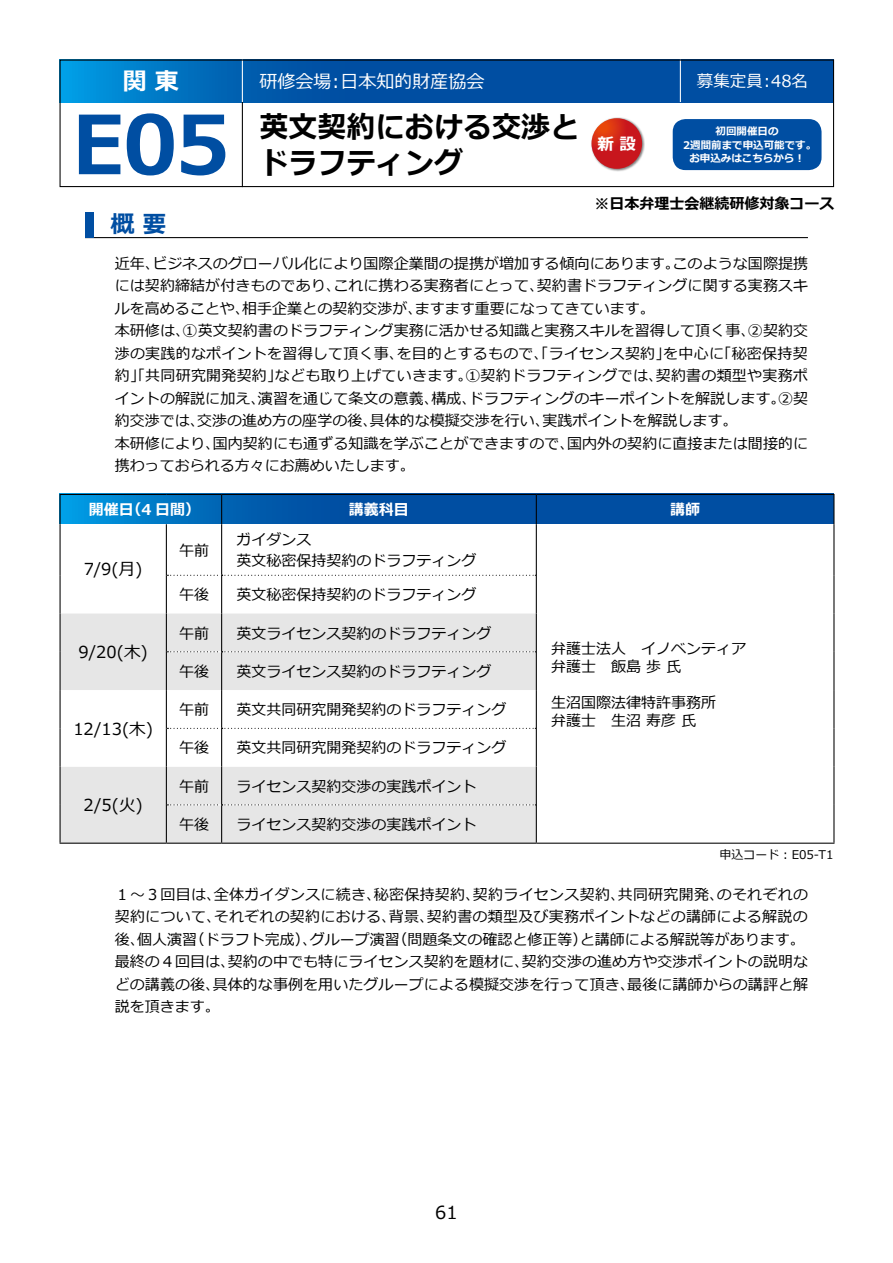
<style>
.page{position:relative;width:893px;height:1263px;background:#fff}
.page>*{position:absolute;margin:0;border:0;box-sizing:border-box;transform-origin:0 0}
.t1{font:700 81px "Meiryo";color:#004ea2}
.t2{font:700 30px/36px "Meiryo";color:#000}
.t3{font:700 24px "Meiryo";color:#fff}
.t4{font:700 24px "Meiryo";color:#004ea2}
.t5{font:18px "Meiryo";color:#fff}
.t6{font:18px "Meiryo";color:#000}
.t7{font:16.5px "Meiryo";color:#000}
.t8{font:16.5px "Meiryo";color:#fff}
.t9{font:700 16.5px "Meiryo";color:#fff}
.t10{font:15px/22.5px "Meiryo";letter-spacing:.005em;color:#000}
.t11{font:700 15px "Meiryo";color:#000}
.t12{font:700 15px "Meiryo";color:#fff}
.t13{font:12px "Meiryo";color:#000}
.t14{font:700 10.5px/13.5px "Meiryo";color:#fff;text-align:center}
</style>
<div class="page">
<svg style="left:62px;top:62px;width:770px;height:40px;background:#005aab"></svg>
<hr style="left:242px;top:60px;width:1px;height:42px;background:#fff">
<hr style="left:242px;top:102px;width:1px;height:85px;background:#000">
<hr style="left:680px;top:60px;width:1px;height:42px;background:#fff">
<div style="left:60px;top:60px;width:774px;height:127px;border:1px solid #000"></div>
<hr style="left:85px;top:237px;width:723px;height:1px;background:#000">
<div style="left:85px;top:213px;width:9px;height:25px;background:#004ea2"></div>
<svg style="left:61px;top:495px;width:772px;height:29px;background:#005aab"></svg>
<div style="left:61px;top:613px;width:475px;height:230px;background:#e6e6e6"></div>
<svg style="left:221px;top:495px;width:1px;height:29px"></svg>
<svg style="left:536px;top:495px;width:1px;height:29px"></svg>
<hr style="left:166px;top:524px;width:1px;height:51px;background:#000">
<hr style="left:221px;top:524px;width:1px;height:51px;background:#000">
<hr style="left:536px;top:524px;width:1px;height:51px;background:#000">
<hr style="left:166px;top:575px;width:1px;height:38px;background:#000">
<hr style="left:221px;top:576px;width:1px;height:37px;background:#000">
<hr style="left:536px;top:575px;width:1px;height:38px;background:#000">
<hr style="left:166px;top:613px;width:1px;height:39px;background:#000">
<hr style="left:221px;top:613px;width:1px;height:38px;background:#000">
<hr style="left:536px;top:613px;width:1px;height:39px;background:#000">
<hr style="left:166px;top:652px;width:1px;height:38px;background:#000">
<hr style="left:221px;top:652px;width:1px;height:38px;background:#000">
<hr style="left:536px;top:652px;width:1px;height:38px;background:#000">
<hr style="left:536px;top:690px;width:1px;height:38px;background:#000">
<hr style="left:536px;top:728px;width:1px;height:39px;background:#000">
<hr style="left:166px;top:767px;width:1px;height:38px;background:#000">
<hr style="left:221px;top:767px;width:1px;height:37px;background:#000">
<hr style="left:536px;top:767px;width:1px;height:38px;background:#000">
<hr style="left:166px;top:805px;width:1px;height:38px;background:#000">
<hr style="left:221px;top:805px;width:1px;height:38px;background:#000">
<hr style="left:536px;top:805px;width:1px;height:38px;background:#000">
<hr style="left:60px;top:843px;width:106px;height:1px;background:#000">
<hr style="left:536px;top:843px;width:298px;height:1px;background:#000">
<svg style="left:167px;top:575px;width:369px;height:1px"></svg>
<svg style="left:167px;top:651px;width:369px;height:1px"></svg>
<hr style="left:60px;top:494px;width:106px;height:1px;background:#000">
<svg style="left:60px;top:495px;width:1px;height:29px"></svg>
<hr style="left:166px;top:494px;width:56px;height:1px;background:#000">
<hr style="left:222px;top:494px;width:314px;height:1px;background:#000">
<hr style="left:536px;top:494px;width:298px;height:1px;background:#000">
<svg style="left:833px;top:495px;width:1px;height:29px"></svg>
<hr style="left:60px;top:524px;width:1px;height:51px;background:#000">
<hr style="left:60px;top:575px;width:1px;height:38px;background:#000">
<hr style="left:833px;top:524px;width:1px;height:51px;background:#000">
<hr style="left:833px;top:575px;width:1px;height:38px;background:#000">
<hr style="left:833px;top:613px;width:1px;height:39px;background:#000">
<hr style="left:833px;top:652px;width:1px;height:38px;background:#000">
<hr style="left:833px;top:690px;width:1px;height:38px;background:#000">
<hr style="left:833px;top:728px;width:1px;height:39px;background:#000">
<hr style="left:833px;top:767px;width:1px;height:38px;background:#000">
<hr style="left:833px;top:805px;width:1px;height:38px;background:#000">
<hr style="left:60px;top:613px;width:1px;height:39px;background:#000">
<hr style="left:60px;top:652px;width:1px;height:38px;background:#000">
<hr style="left:60px;top:767px;width:1px;height:38px;background:#000">
<hr style="left:60px;top:805px;width:1px;height:38px;background:#000">
<hr style="left:166px;top:843px;width:56px;height:1px;background:#000">
<hr style="left:222px;top:843px;width:314px;height:1px;background:#000">
<svg style="left:60px;top:690px;width:476px;height:77px"></svg>
<svg style="left:167px;top:804px;width:369px;height:1px"></svg>
<div style="left:673px;top:119px;width:148px;height:51px;background:#004ea2;border-radius:13px"></div>
<div style="left:590px;top:117px;width:55px;height:55px;background:#000;opacity:.5"></div>
<svg style="left:591px;top:118px;width:51px;height:51px;background:#ce251e"></svg>
<h3 class="t3" style="left:123px;top:68px;width:57px">関 東</h3>
<h1 class="t1" style="left:72px;top:99px;width:160px">E05</h1>
<h3 class="t4" style="left:111px;top:210px;width:57px">概 要</h3>
<p class="t5" style="left:259px;top:71px;width:226px">研修会場：日本知的財産協会</p>
<p class="t8" style="left:697px;top:72px;width:113px">募集定員：48名</p>
<h2 class="t2" style="left:259px;top:109px;width:322px">英文契約における交渉とドラフティング</h2>
<p class="t14" style="left:683px;top:125px;width:135px">初回開催日の<br>2週間前まで申込可能です。お申込みはこちらから！</p>
<p class="t9" style="left:598px;top:135px;width:40px">新 設</p>
<p class="t11" style="left:594px;top:195px;width:241px">※日本弁理士会継続研修対象コース</p>
<p class="t10" style="left:115px;top:252px;width:695px">近年、ビジネスのグローバル化により国際企業間の提携が増加する傾向にあります。このような国際提携には契約締結が付きものであり、これに携わる実務者にとって、契約書ドラフティングに関する実務スキルを高めることや、相手企業との契約交渉が、ますます重要になってきています。<br>本研修は、①英文契約書のドラフティング実務に活かせる知識と実務スキルを習得して頂く事、②契約交渉の実践的なポイントを習得して頂く事、を目的とするもので、「ライセンス契約」を中心に「秘密保持契約」「共同研究開発契約」なども取り上げていきます。①契約ドラフティングでは、契約書の類型や実務ポイントの解説に加え、演習を通じて条文の意義、構成、ドラフティングのキーポイントを解説します。②契約交渉では、交渉の進め方の座学の後、具体的な模擬交渉を行い、実践ポイントを解説します。<br>本研修により、国内契約にも通ずる知識を学ぶことができますので、国内外の契約に直接または間接的に携わっておられる方々にお薦めいたします。</p>
<p class="t12" style="left:89px;top:501px;width:113px">開催日（4 日間）</p>
<p class="t12" style="left:349px;top:501px;width:61px">講義科目</p>
<p class="t12" style="left:670px;top:501px;width:31px">講師</p>
<p class="t7" style="left:84px;top:560px;width:60px">7/9(月)</p>
<p class="t7" style="left:79px;top:643px;width:71px">9/20(木)</p>
<p class="t7" style="left:73px;top:719px;width:81px">12/13(木)</p>
<p class="t7" style="left:84px;top:796px;width:61px">2/5(火)</p>
<p class="t10" style="left:179px;top:539px;width:31px">午前</p>
<p class="t10" style="left:237px;top:529px;width:241px;line-height:21px">ガイダンス<br>英文秘密保持契約のドラフティング</p>
<p class="t10" style="left:179px;top:584px;width:31px">午後</p>
<p class="t10" style="left:237px;top:584px;width:241px">英文秘密保持契約のドラフティング</p>
<p class="t10" style="left:179px;top:622px;width:31px">午前</p>
<p class="t10" style="left:237px;top:622px;width:256px">英文ライセンス契約のドラフティング</p>
<p class="t10" style="left:179px;top:660px;width:31px">午後</p>
<p class="t10" style="left:237px;top:660px;width:256px">英文ライセンス契約のドラフティング</p>
<p class="t10" style="left:179px;top:699px;width:31px">午前</p>
<p class="t10" style="left:237px;top:699px;width:271px">英文共同研究開発契約のドラフティング</p>
<p class="t10" style="left:179px;top:737px;width:31px">午後</p>
<p class="t10" style="left:237px;top:737px;width:271px">英文共同研究開発契約のドラフティング</p>
<p class="t10" style="left:179px;top:775px;width:31px">午前</p>
<p class="t10" style="left:237px;top:775px;width:241px">ライセンス契約交渉の実践ポイント</p>
<p class="t10" style="left:179px;top:813px;width:31px">午後</p>
<p class="t10" style="left:237px;top:813px;width:241px">ライセンス契約交渉の実践ポイント</p>
<p class="t10" style="left:551px;top:639px;width:196px;line-height:18px">弁護士法人　イノベンティア弁護士　飯島 歩 氏</p>
<p class="t10" style="left:551px;top:693px;width:166px;line-height:18px">生沼国際法律特許事務所弁護士　生沼 寿彦 氏</p>
<p class="t13" style="left:720px;top:848px;width:115px">申込コード：E05-T1</p>
<p class="t10" style="left:115px;top:883px;width:695px">１～３回目は、全体ガイダンスに続き、秘密保持契約、契約ライセンス契約、共同研究開発、のそれぞれの契約について、それぞれの契約における、背景、契約書の類型及び実務ポイントなどの講師による解説の後、個人演習（ドラフト完成）、グループ演習（問題条文の確認と修正等）と講師による解説等があります。最終の４回目は、契約の中でも特にライセンス契約を題材に、契約交渉の進め方や交渉ポイントの説明などの講義の後、具体的な事例を用いたグループによる模擬交渉を行って頂き、最後に講師からの講評と解説を頂きます。</p>
<p class="t6" style="left:435px;top:1202px;width:24px">61</p>
</div>
